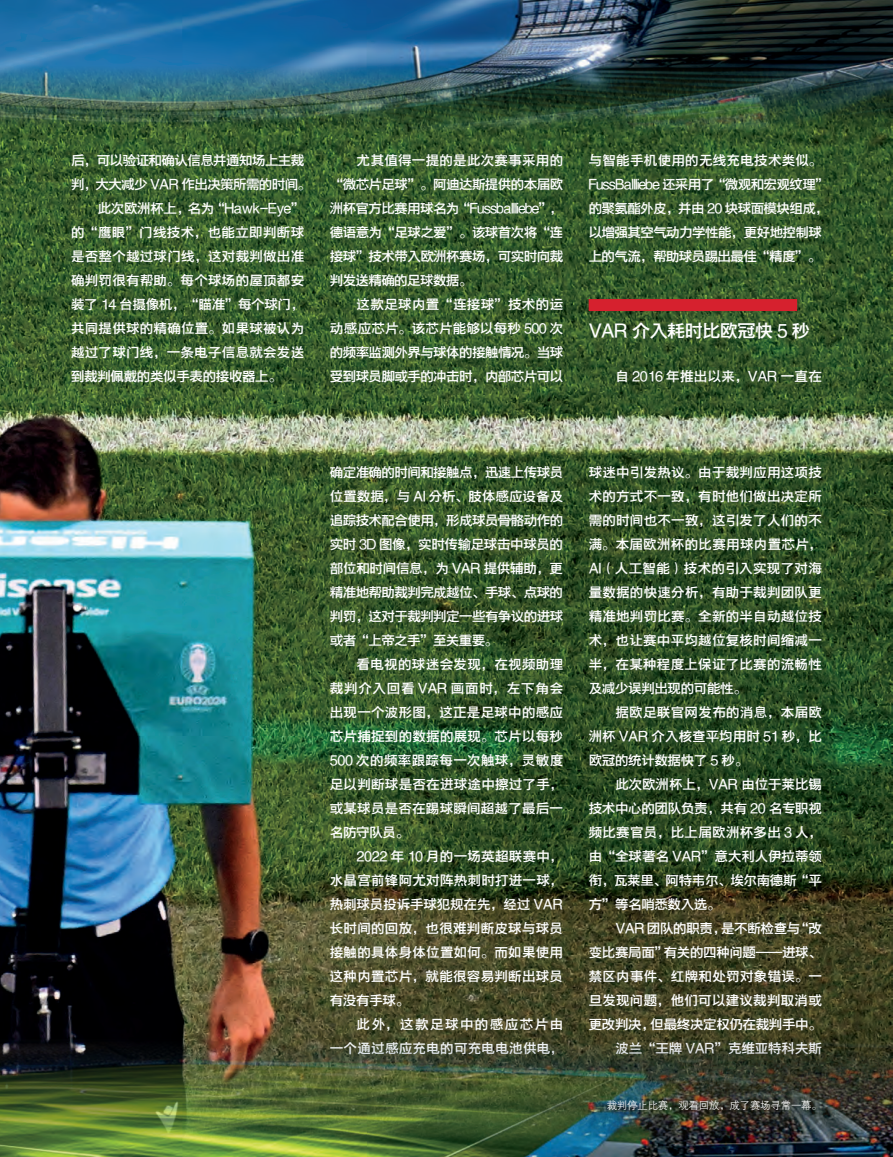
<style>
.page{position:relative;width:893px;height:1157px;background:#fff}
.page>*{position:absolute;margin:0;border:0;box-sizing:border-box;transform-origin:0 0}
.t1{font:18px "FZYDZHK GBK1 0";letter-spacing:-.025em;color:#fff}
.t2{font:13.5px "FZYDZHK GBK1 0";letter-spacing:.005em;color:#fff}
.t3{font:13.5px "FZYDZHK GBK1 0";letter-spacing:-.025em;color:#fff}
.t4{font:13.5px "FZYDZHK GBK1 0";letter-spacing:-.04em;color:#fff}
.t5{font:13.5px/24px "FZYDZHK GBK1 0";letter-spacing:-.045em;color:#fff}
.t6{font:13.5px "FZYDZHK GBK1 0";letter-spacing:.025em;color:#fff}
.t7{font:13.5px "FZYDZHK GBK1 0";letter-spacing:-.02em;color:#fff}
.t8{font:13.5px "FZYDZHK GBK1 0";letter-spacing:.055em;color:#fff}
.t9{font:13.5px "FZYDZHK GBK1 0";letter-spacing:.105em;color:#fff}
.t10{font:10.5px "FZZDXJW GB1 0";letter-spacing:-.025em;color:#fff}
</style>
<div class="page">
<img style="left:0;top:0;width:893px;height:1157px">
<div style="left:589px;top:299px;width:208px;height:12px;background:#d6212e"></div>
<p class="t4" style="left:71px;top:153px;width:235px">后，可以验证和确认信息并通知场上主裁</p>
<p class="t5" style="left:71px;top:173px;width:242px">判，大大减少 VAR 作出决策所需的时间。</p>
<p class="t3" style="left:98px;top:201px;width:208px">此次欧洲杯上，名为“Hawk-Eye”</p>
<p class="t6" style="left:71px;top:225px;width:235px">的“鹰眼”门线技术，也能立即判断球</p>
<p class="t2" style="left:71px;top:249px;width:235px">是否整个越过球门线，这对裁判做出准</p>
<p class="t2" style="left:71px;top:273px;width:235px">确判罚很有帮助。每个球场的屋顶都安</p>
<p class="t3" style="left:71px;top:297px;width:235px">装了 14 台摄像机，“瞄准”每个球门，</p>
<p class="t2" style="left:71px;top:321px;width:235px">共同提供球的精确位置。如果球被认为</p>
<p class="t2" style="left:71px;top:345px;width:235px">越过了球门线，一条电子信息就会发送</p>
<p class="t3" style="left:71px;top:369px;width:212px">到裁判佩戴的类似手表的接收器上。</p>
<p class="t2" style="left:357px;top:153px;width:208px">尤其值得一提的是此次赛事采用的</p>
<p class="t4" style="left:330px;top:177px;width:235px">“微芯片足球”。阿迪达斯提供的本届欧</p>
<p class="t5" style="left:330px;top:197px;width:235px">洲杯官方比赛用球名为“Fussballliebe”，</p>
<p class="t4" style="left:330px;top:225px;width:235px">德语意为“足球之爱”。该球首次将“连</p>
<p class="t4" style="left:330px;top:249px;width:235px">接球”技术带入欧洲杯赛场，可实时向裁</p>
<p class="t5" style="left:330px;top:269px;width:144px">判发送精确的足球数据。</p>
<p class="t6" style="left:357px;top:297px;width:208px">这款足球内置“连接球”技术的运</p>
<p class="t2" style="left:330px;top:321px;width:235px">动感应芯片。该芯片能够以每秒 500 次</p>
<p class="t4" style="left:330px;top:345px;width:235px">的频率监测外界与球体的接触情况。当球</p>
<p class="t4" style="left:330px;top:369px;width:235px">受到球员脚或手的冲击时，内部芯片可以</p>
<p class="t5" style="left:589px;top:149px;width:242px">与智能手机使用的无线充电技术类似。<br>FussBallliebe 还采用了“微观和宏观纹理”的聚氨酯外皮，并由 20 块球面模块组成，以增强其空气动力学性能，更好地控制球上的气流，帮助球员踢出最佳“精度”。</p>
<p class="t1" style="left:589px;top:321px;width:223px">VAR 介入耗时比欧冠快 5 秒</p>
<p class="t6" style="left:615px;top:369px;width:208px">自 2016 年推出以来，VAR 一直在</p>
<p class="t4" style="left:330px;top:465px;width:235px">确定准确的时间和接触点，迅速上传球员</p>
<p class="t2" style="left:330px;top:489px;width:235px">位置数据，与 AI 分析、肢体感应设备及</p>
<p class="t4" style="left:330px;top:513px;width:235px">追踪技术配合使用，形成球员骨骼动作的</p>
<p class="t3" style="left:330px;top:537px;width:235px">实时 3D 图像，实时传输足球击中球员的</p>
<p class="t7" style="left:330px;top:561px;width:235px">部位和时间信息，为 VAR 提供辅助，更</p>
<p class="t4" style="left:330px;top:585px;width:235px">精准地帮助裁判完成越位、手球、点球的</p>
<p class="t4" style="left:330px;top:609px;width:235px">判罚，这对于裁判判定一些有争议的进球</p>
<p class="t5" style="left:330px;top:629px;width:170px">或者“上帝之手”至关重要。</p>
<p class="t6" style="left:357px;top:657px;width:208px">看电视的球迷会发现，在视频助理</p>
<p class="t8" style="left:330px;top:681px;width:235px">裁判介入回看 VAR 画面时，左下角会</p>
<p class="t2" style="left:330px;top:705px;width:235px">出现一个波形图，这正是足球中的感应</p>
<p class="t2" style="left:330px;top:729px;width:235px">芯片捕捉到的数据的展现。芯片以每秒</p>
<p class="t6" style="left:330px;top:753px;width:235px">500 次的频率跟踪每一次触球，灵敏度</p>
<p class="t2" style="left:330px;top:777px;width:235px">足以判断球是否在进球途中擦过了手，</p>
<p class="t2" style="left:330px;top:801px;width:235px">或某球员是否在踢球瞬间超越了最后一</p>
<p class="t2" style="left:330px;top:825px;width:81px">名防守队员。</p>
<p class="t2" style="left:357px;top:849px;width:208px">2022 年 10 月的一场英超联赛中，</p>
<p class="t2" style="left:330px;top:873px;width:235px">水晶宫前锋阿尤对阵热刺时打进一球，</p>
<p class="t2" style="left:330px;top:897px;width:235px">热刺球员投诉手球犯规在先，经过 VAR</p>
<p class="t2" style="left:330px;top:921px;width:235px">长时间的回放，也很难判断皮球与球员</p>
<p class="t2" style="left:330px;top:945px;width:235px">接触的具体身体位置如何。而如果使用</p>
<p class="t2" style="left:330px;top:969px;width:235px">这种内置芯片，就能很容易判断出球员</p>
<p class="t2" style="left:330px;top:993px;width:81px">有没有手球。</p>
<p class="t9" style="left:357px;top:1017px;width:208px">此外，这款足球中的感应芯片由</p>
<p class="t2" style="left:330px;top:1041px;width:235px">一个通过感应充电的可充电电池供电，</p>
<p class="t2" style="left:589px;top:465px;width:235px">球迷中引发热议。由于裁判应用这项技</p>
<p class="t2" style="left:589px;top:489px;width:235px">术的方式不一致，有时他们做出决定所</p>
<p class="t2" style="left:589px;top:513px;width:235px">需的时间也不一致，这引发了人们的不</p>
<p class="t6" style="left:589px;top:537px;width:235px">满。本届欧洲杯的比赛用球内置芯片，</p>
<p class="t6" style="left:589px;top:561px;width:235px">AI（人工智能）技术的引入实现了对海</p>
<p class="t2" style="left:589px;top:585px;width:235px">量数据的快速分析，有助于裁判团队更</p>
<p class="t2" style="left:589px;top:609px;width:235px">精准地判罚比赛。全新的半自动越位技</p>
<p class="t2" style="left:589px;top:633px;width:235px">术，也让赛中平均越位复核时间缩减一</p>
<p class="t2" style="left:589px;top:657px;width:235px">半，在某种程度上保证了比赛的流畅性</p>
<p class="t3" style="left:589px;top:681px;width:160px">及减少误判出现的可能性。</p>
<p class="t6" style="left:615px;top:705px;width:208px">据欧足联官网发布的消息，本届欧</p>
<p class="t2" style="left:589px;top:729px;width:235px">洲杯 VAR 介入核查平均用时 51 秒，比</p>
<p class="t3" style="left:589px;top:753px;width:161px">欧冠的统计数据快了 5 秒。</p>
<p class="t2" style="left:615px;top:777px;width:208px">此次欧洲杯上，VAR 由位于莱比锡</p>
<p class="t3" style="left:589px;top:801px;width:235px">技术中心的团队负责，共有 20 名专职视</p>
<p class="t2" style="left:589px;top:825px;width:235px">频比赛官员，比上届欧洲杯多出 3 人，</p>
<p class="t2" style="left:589px;top:849px;width:235px">由“全球著名 VAR”意大利人伊拉蒂领</p>
<p class="t3" style="left:589px;top:873px;width:235px">衔，瓦莱里、阿特韦尔、埃尔南德斯“平</p>
<p class="t3" style="left:589px;top:897px;width:133px">方”等名哨悉数入选。</p>
<p class="t3" style="left:615px;top:921px;width:208px">VAR 团队的职责，是不断检查与“改</p>
<p class="t3" style="left:589px;top:945px;width:235px">变比赛局面”有关的四种问题——进球、</p>
<p class="t6" style="left:589px;top:969px;width:235px">禁区内事件、红牌和处罚对象错误。一</p>
<p class="t2" style="left:589px;top:993px;width:235px">旦发现问题，他们可以建议裁判取消或</p>
<p class="t3" style="left:589px;top:1017px;width:235px">更改判决，但最终决定权仍在裁判手中。</p>
<p class="t2" style="left:615px;top:1041px;width:208px">波兰“王牌 VAR”克维亚特科夫斯</p>
<p class="t10" style="left:607px;top:1099px;width:217px">裁判停止比赛，观看回放，成了赛场寻常一幕。</p>
</div>
